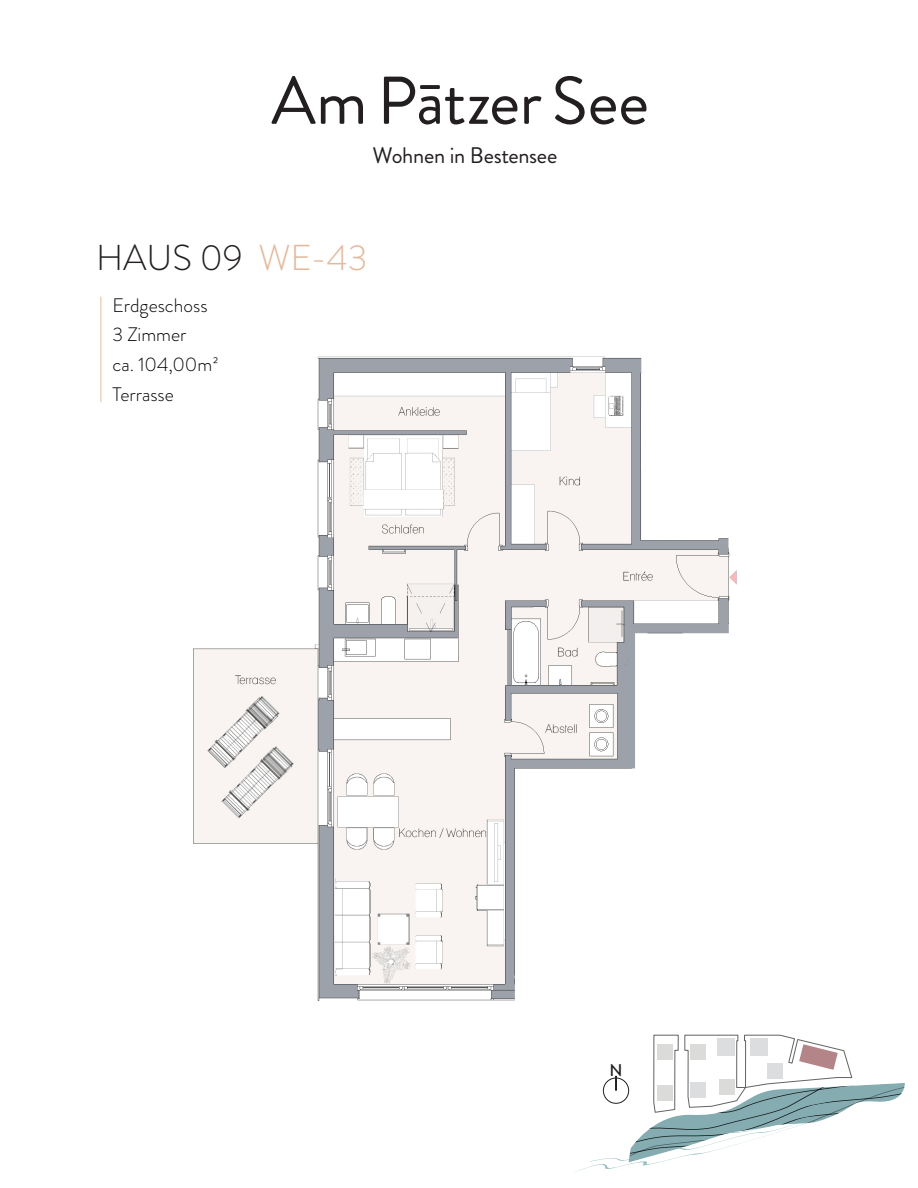
<style>
.page{position:relative;width:918px;height:1188px;background:#fff}
.page>*{position:absolute;margin:0;border:0;box-sizing:border-box;transform-origin:0 0}
.t1{font:300 36px "Brandon Grotesque";color:#231f20}
.t2{font:22.5px "Brandon Grotesque";letter-spacing:-.015em;color:#231f20}
.t3{font:300 19.5px "Brandon Grotesque";color:#040503}
.t4{font:500 16.95px "Brandon Grotesque";color:#231f20}
.s1{color:#e2b99d}
</style>
<div class="page">
<img style="left:193px;top:356px;width:544px;height:645px">
<svg style="left:271px;top:76px;width:376px;height:49px"></svg>
<div style="left:520px;top:975px;width:221px;height:113px;background:#fff"></div>
<hr style="left:100px;top:297px;width:1px;height:105px;background:#e6c3ac">
<svg style="left:575px;top:1035px;width:330px;height:137px"></svg>
<div style="left:657px;top:1045px;width:15px;height:15px;background:#dbdcda"></div>
<div style="left:690px;top:1045px;width:16px;height:15px;background:#dbdcda"></div>
<p class="t2" style="left:373px;top:140px;width:186px">Wohnen in Bestensee</p>
<p class="t1" style="left:96px;top:233px;width:273px">HAUS 09 <span class="s1">WE-43</span></p>
<p class="t3" style="left:112px;top:292px;width:97px">Erdgeschoss</p>
<p class="t3" style="left:112px;top:321px;width:76px">3 Zimmer</p>
<p class="t3" style="left:112px;top:351px;width:107px">ca. 104,00m2</p>
<p class="t3" style="left:112px;top:381px;width:63px">Terrasse</p>
<p class="t4" style="left:610px;top:1058px;width:15px">N</p>
</div>
